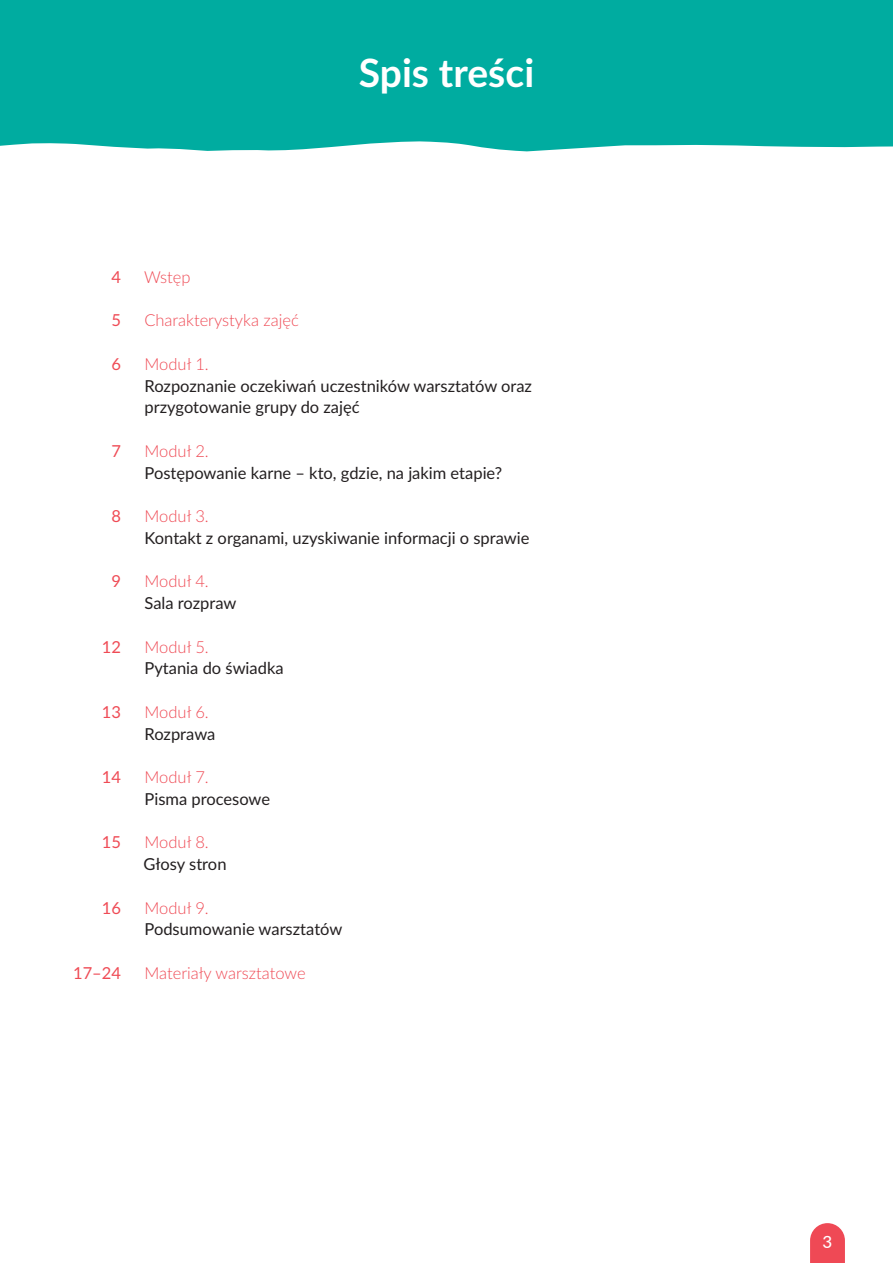
<style>
.page{position:relative;width:893px;height:1263px;background:#fff}
.page>*{position:absolute;margin:0;border:0;box-sizing:border-box;transform-origin:0 0}
.t1{font:700 39px "Lato";color:#fff}
.t2{font:500 16.8px "Lato";color:#fff}
.t3{font:16.5px/21.8px "Lato";color:#231f20}
.t4{font:300 16.5px "Lato";color:#ef4b55}
.t5{font:16.5px "Lato";color:#ef4b55}
</style>
<div class="page">
<svg style="left:810px;top:1223px;width:35px;height:40px"></svg>
<div style="left:0;top:0;width:893px;height:152px;background:#00aca0"></div>
<h1 class="t1" style="left:359px;top:56px;width:177px">Spis treści</h1>
<p class="t5" style="left:111px;top:269px;width:11px">4</p>
<p class="t5" style="left:111px;top:313px;width:11px">5</p>
<p class="t5" style="left:111px;top:356px;width:11px">6</p>
<p class="t5" style="left:111px;top:443px;width:11px">7</p>
<p class="t5" style="left:111px;top:509px;width:11px">8</p>
<p class="t5" style="left:111px;top:574px;width:11px">9</p>
<p class="t5" style="left:102px;top:639px;width:21px">12</p>
<p class="t5" style="left:102px;top:704px;width:21px">13</p>
<p class="t5" style="left:102px;top:770px;width:21px">14</p>
<p class="t5" style="left:102px;top:835px;width:21px">15</p>
<p class="t5" style="left:102px;top:900px;width:21px">16</p>
<p class="t5" style="left:73px;top:965px;width:49px">17–24</p>
<p class="t4" style="left:144px;top:269px;width:48px">Wstęp</p>
<p class="t4" style="left:144px;top:313px;width:156px">Charakterystyka zajęć</p>
<p class="t4" style="left:145px;top:356px;width:66px">Moduł 1.</p>
<p class="t3" style="left:145px;top:376px;width:389px">Rozpoznanie oczekiwań uczestników warsztatów oraz przygotowanie grupy do zajęć</p>
<p class="t4" style="left:145px;top:443px;width:66px">Moduł 2.</p>
<p class="t3" style="left:145px;top:463px;width:359px">Postępowanie karne – kto, gdzie, na jakim etapie?</p>
<p class="t4" style="left:145px;top:509px;width:66px">Moduł 3.</p>
<p class="t3" style="left:145px;top:528px;width:386px">Kontakt z organami, uzyskiwanie informacji o sprawie</p>
<p class="t4" style="left:145px;top:574px;width:66px">Moduł 4.</p>
<p class="t3" style="left:145px;top:593px;width:93px">Sala rozpraw</p>
<p class="t4" style="left:145px;top:639px;width:66px">Moduł 5.</p>
<p class="t3" style="left:145px;top:658px;width:141px">Pytania do świadka</p>
<p class="t4" style="left:145px;top:704px;width:66px">Moduł 6.</p>
<p class="t3" style="left:145px;top:724px;width:72px">Rozprawa</p>
<p class="t4" style="left:145px;top:770px;width:66px">Moduł 7.</p>
<p class="t3" style="left:145px;top:789px;width:127px">Pisma procesowe</p>
<p class="t4" style="left:145px;top:835px;width:66px">Moduł 8.</p>
<p class="t3" style="left:143px;top:854px;width:85px">Głosy stron</p>
<p class="t4" style="left:145px;top:900px;width:66px">Moduł 9.</p>
<p class="t3" style="left:145px;top:919px;width:199px">Podsumowanie warsztatów</p>
<p class="t4" style="left:145px;top:965px;width:163px">Materiały warsztatowe</p>
<p class="t2" style="left:823px;top:1235px;width:11px">3</p>
</div>
